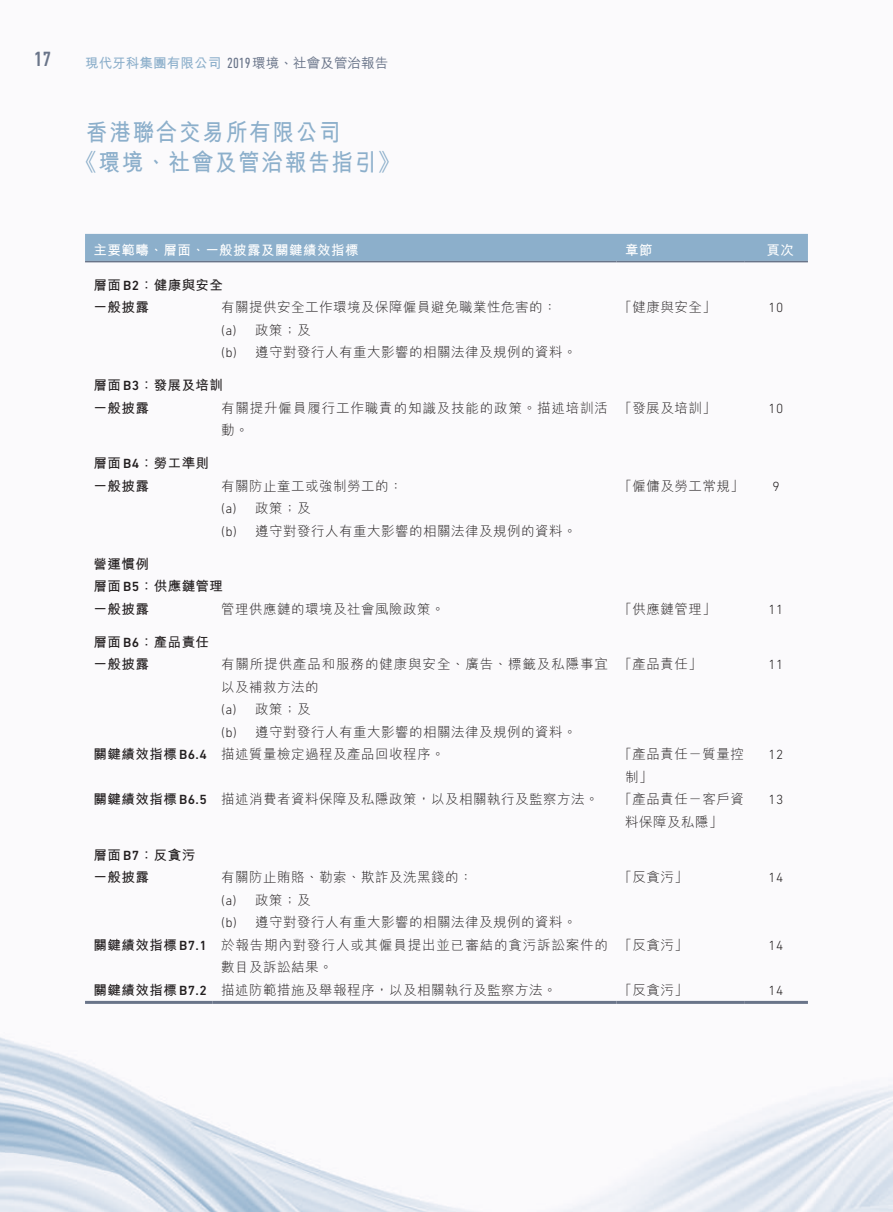
<style>
.page{position:relative;width:893px;height:1212px;background:#fff}
.page>*{position:absolute;margin:0;border:0;box-sizing:border-box;transform-origin:0 0}
.副主標題{font:700 24px "M Hei HK";letter-spacing:.08em;color:#8cafcb;scale:.9 1}
.t1{font:500 condensed 21px "DIN Next LT Pro";color:#697489}
.t2{font:700 13.65px "M Hei HK";letter-spacing:.005em;color:#8cafcb}
._1__內文{font:300 13.5px "M Hei HK";letter-spacing:.035em;color:#231f20}
._1__內文-2{font:700 13.5px "M Hei HK";letter-spacing:.035em;color:#231f20}
._1__內文-3{font:300 13.5px "M Hei HK";letter-spacing:.065em;color:#231f20}
._1__內文-4{font:300 13.5px "DIN Next LT Pro";letter-spacing:.035em;color:#231f20}
._1__內文-5{font:700 13.5px "M Hei HK";letter-spacing:.035em;color:#fff}
.s1{font-family:"DIN Next LT Pro";font-weight:400;font-stretch:condensed;font-size:15px;color:#697489}
.s2{font-weight:500;color:#697489}
.s3{font-family:"M Hei HKS";font-weight:500;color:#697489}
.s4{font-family:"DIN Next LT Pro";font-weight:500}
</style>
<div class="page">
<img style="left:0;top:233px;width:892px;height:979px">
<div style="left:85px;top:234px;width:723px;height:27px;background:#8cafcb"></div>
<hr style="left:85px;top:261px;width:532px;height:1px;background:#697489">
<hr style="left:617px;top:261px;width:127px;height:1px;background:#697489">
<hr style="left:744px;top:261px;width:64px;height:1px;background:#697489">
<hr style="left:85px;top:1001px;width:128px;height:3px;background:#697489">
<hr style="left:213px;top:1001px;width:404px;height:3px;background:#697489">
<hr style="left:617px;top:1001px;width:127px;height:3px;background:#697489">
<hr style="left:744px;top:1001px;width:64px;height:3px;background:#697489">
<h2 class="t1" style="left:34px;top:47px;width:19px">17</h2>
<p class="t2" style="left:85px;top:53px;width:305px">現代牙科集團有限公司 <span class="s1">2019</span><span class="s2">環境</span><span class="s3">、</span><span class="s2">社會及管治報告</span></p>
<p class="副主標題" style="left:86px;top:114px;width:284px">香港聯合交易所有限公司</p>
<p class="副主標題" style="left:75px;top:144px;width:362px">《環境、社會及管治報告指引《</p>
<p class="_1__內文-5" style="left:94px;top:240px;width:267px">主要範疇、層面、一般披露及關鍵績效指標</p>
<p class="_1__內文-2" style="left:94px;top:275px;width:131px">層面<span class="s4">B2</span>：健康與安全</p>
<p class="_1__內文" style="left:221px;top:300px;width:337px">有關提供安全工作環境及保障僱員避免職業性危害的：</p>
<p class="_1__內文-2" style="left:94px;top:297px;width:57px">一般披露</p>
<p class="_1__內文-4" style="left:221px;top:322px;width:17px">a( )</p>
<p class="_1__內文-4" style="left:221px;top:345px;width:17px">b( )</p>
<p class="_1__內文-2" style="left:94px;top:375px;width:131px">層面<span class="s4">B3</span>：發展及培訓</p>
<p class="_1__內文" style="left:255px;top:323px;width:57px">政策；及</p>
<p class="_1__內文" style="left:255px;top:345px;width:323px">遵守對發行人有重大影響的相關法律及規例的資料。</p>
<p class="_1__內文-2" style="left:94px;top:398px;width:57px">一般披露</p>
<p class="_1__內文-2" style="left:94px;top:453px;width:117px">層面<span class="s4">B4</span>：勞工準則</p>
<p class="_1__內文-2" style="left:94px;top:476px;width:57px">一般披露</p>
<p class="_1__內文-3" style="left:221px;top:401px;width:388px">有關提升僱員履行工作職責的知識及技能的政策。描述培訓活</p>
<p class="_1__內文" style="left:221px;top:423px;width:29px">動。</p>
<p class="_1__內文" style="left:221px;top:479px;width:183px">有關防止童工或強制勞工的：</p>
<p class="_1__內文-4" style="left:221px;top:501px;width:17px">a( )</p>
<p class="_1__內文-4" style="left:221px;top:523px;width:17px">b( )</p>
<p class="_1__內文" style="left:255px;top:501px;width:57px">政策；及</p>
<p class="_1__內文" style="left:255px;top:524px;width:323px">遵守對發行人有重大影響的相關法律及規例的資料。</p>
<p class="_1__內文-2" style="left:94px;top:554px;width:57px">營運慣例</p>
<p class="_1__內文-2" style="left:94px;top:576px;width:131px">層面<span class="s4">B5</span>：供應鏈管理</p>
<p class="_1__內文-2" style="left:94px;top:599px;width:57px">一般披露</p>
<p class="_1__內文-2" style="left:94px;top:632px;width:117px">層面<span class="s4">B6</span>：產品責任</p>
<p class="_1__內文" style="left:221px;top:602px;width:225px">管理供應鏈的環境及社會風險政策。</p>
<p class="_1__內文-2" style="left:94px;top:654px;width:57px">一般披露</p>
<p class="_1__內文-3" style="left:221px;top:657px;width:388px">有關所提供產品和服務的健康與安全、廣告、標籤及私隱事宜</p>
<p class="_1__內文" style="left:221px;top:680px;width:99px">以及補救方法的</p>
<p class="_1__內文" style="left:255px;top:702px;width:57px">政策；及</p>
<p class="_1__內文-4" style="left:221px;top:702px;width:17px">a( )</p>
<p class="_1__內文-4" style="left:221px;top:724px;width:17px">b( )</p>
<p class="_1__內文" style="left:255px;top:725px;width:323px">遵守對發行人有重大影響的相關法律及規例的資料。</p>
<p class="_1__內文-2" style="left:94px;top:744px;width:115px">關鍵績效指標<span class="s4">B6.4</span></p>
<p class="_1__內文" style="left:221px;top:747px;width:225px">描述質量檢定過程及產品回收程序。</p>
<p class="_1__內文-2" style="left:94px;top:789px;width:115px">關鍵績效指標<span class="s4">B6.5</span></p>
<p class="_1__內文" style="left:221px;top:792px;width:379px">描述消費者資料保障及私隱政策，以及相關執行及監察方法。</p>
<p class="_1__內文-2" style="left:94px;top:845px;width:103px">層面<span class="s4">B7</span>：反貪污</p>
<p class="_1__內文-2" style="left:94px;top:867px;width:57px">一般披露</p>
<p class="_1__內文" style="left:221px;top:870px;width:253px">有關防止賄賂、勒索、欺詐及洗黑錢的：</p>
<p class="_1__內文-4" style="left:221px;top:892px;width:17px">a( )</p>
<p class="_1__內文" style="left:255px;top:893px;width:57px">政策；及</p>
<p class="_1__內文-4" style="left:221px;top:915px;width:17px">b( )</p>
<p class="_1__內文" style="left:255px;top:915px;width:323px">遵守對發行人有重大影響的相關法律及規例的資料。</p>
<p class="_1__內文-2" style="left:94px;top:935px;width:115px">關鍵績效指標<span class="s4">B7.1</span></p>
<p class="_1__內文-3" style="left:221px;top:938px;width:388px">於報告期內對發行人或其僱員提出並已審結的貪污訴訟案件的</p>
<p class="_1__內文" style="left:221px;top:960px;width:113px">數目及訴訟結果。</p>
<p class="_1__內文-2" style="left:94px;top:980px;width:115px">關鍵績效指標<span class="s4">B7.2</span></p>
<p class="_1__內文" style="left:221px;top:983px;width:337px">描述防範措施及舉報程序，以及相關執行及監察方法。</p>
<p class="_1__內文-5" style="left:625px;top:240px;width:29px">章節</p>
<p class="_1__內文" style="left:618px;top:300px;width:99px">「健康與安全「</p>
<p class="_1__內文" style="left:618px;top:401px;width:99px">「發展及培訓「</p>
<p class="_1__內文" style="left:618px;top:479px;width:127px">「僱傭及勞工常規「</p>
<p class="_1__內文" style="left:618px;top:602px;width:99px">「供應鏈管理「</p>
<p class="_1__內文" style="left:618px;top:657px;width:85px">「產品責任「</p>
<p class="_1__內文" style="left:618px;top:747px;width:127px">「產品責任－質量控</p>
<p class="_1__內文" style="left:625px;top:770px;width:29px">制「</p>
<p class="_1__內文" style="left:618px;top:792px;width:127px">「產品責任－客戶資</p>
<p class="_1__內文" style="left:625px;top:815px;width:99px">料保障及私隱「</p>
<p class="_1__內文" style="left:618px;top:870px;width:71px">「反貪污「</p>
<p class="_1__內文" style="left:618px;top:938px;width:71px">「反貪污「</p>
<p class="_1__內文" style="left:618px;top:983px;width:71px">「反貪污「</p>
<p class="_1__內文-5" style="left:766px;top:240px;width:29px">頁次</p>
<p class="_1__內文-4" style="left:769px;top:300px;width:16px">10</p>
<p class="_1__內文-4" style="left:769px;top:400px;width:16px">10</p>
<p class="_1__內文-4" style="left:772px;top:478px;width:9px">9</p>
<p class="_1__內文-4" style="left:769px;top:601px;width:16px">11</p>
<p class="_1__內文-4" style="left:769px;top:657px;width:16px">11</p>
<p class="_1__內文-4" style="left:769px;top:747px;width:16px">12</p>
<p class="_1__內文-4" style="left:769px;top:792px;width:16px">13</p>
<p class="_1__內文-4" style="left:769px;top:870px;width:16px">14</p>
<p class="_1__內文-4" style="left:769px;top:937px;width:16px">14</p>
<p class="_1__內文-4" style="left:769px;top:982px;width:16px">14</p>
</div>
